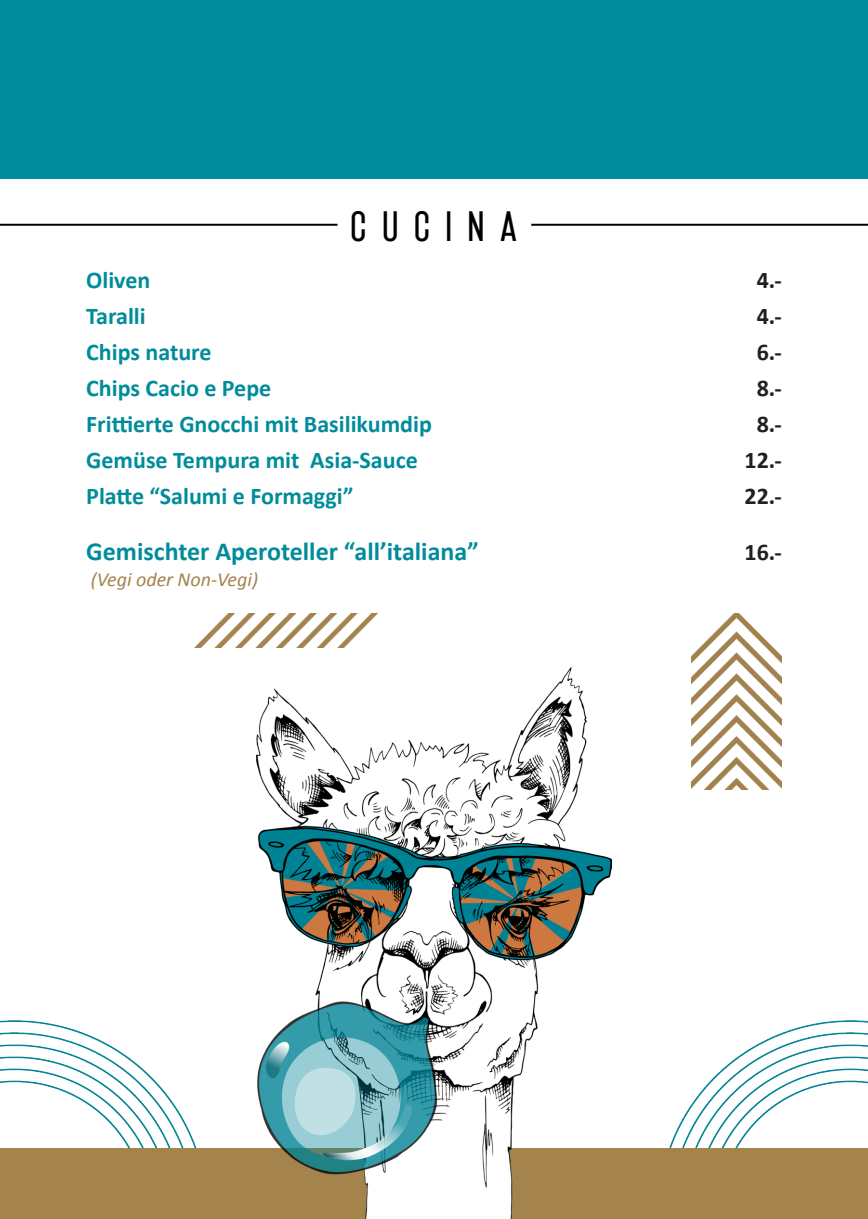
<style>
.page{position:relative;width:868px;height:1219px;background:#fff}
.page>*{position:absolute;margin:0;border:0;box-sizing:border-box;transform-origin:0 0}
.t1{font:900 44px "Vegas Nova";letter-spacing:.35em;color:#000001}
.t2{font:700 26px "Calibri";color:#008c9b}
.t3{font:700 24px "Calibri";color:#008c9b}
.t4{font:700 24px "Calibri";color:#231f20}
.t5{font:italic 20px "Calibri";color:#a4834d}
</style>
<div class="page">
<img style="left:669px;top:1020px;width:198px;height:128px">
<img style="left:0;top:1020px;width:197px;height:128px">
<div style="left:0;top:1148px;width:867px;height:71px;background:#a4834d"></div>
<div style="left:0;top:0;width:867px;height:179px;background:#008c9b"></div>
<img style="left:691px;top:614px;width:90px;height:175px">
<img style="left:195px;top:614px;width:182px;height:34px">
<img style="left:257px;top:667px;width:354px;height:552px">
<hr style="left:0;top:224px;width:337px;height:2px;background:#000">
<hr style="left:531px;top:224px;width:336px;height:2px;background:#000">
<p class="t1" style="left:350px;top:202px;width:169px">CUCINA</p>
<p class="t3" style="left:86px;top:263px;width:66px">Oliven</p>
<p class="t3" style="left:86px;top:299px;width:61px">Taralli</p>
<p class="t3" style="left:86px;top:335px;width:127px">Chips nature</p>
<p class="t3" style="left:86px;top:371px;width:186px">Chips Cacio e Pepe</p>
<p class="t3" style="left:86px;top:407px;width:347px">Frittierte Gnocchi mit Basilikumdip</p>
<p class="t3" style="left:86px;top:443px;width:333px">Gemüse Tempura mit Asia-Sauce</p>
<p class="t3" style="left:86px;top:479px;width:269px">Platte “Salumi e Formaggi”</p>
<p class="t2" style="left:86px;top:533px;width:394px">Gemischter Aperoteller “all’italiana”</p>
<p class="t5" style="left:91px;top:565px;width:169px">(Vegi oder Non-Vegi)</p>
<p class="t4" style="left:756px;top:263px;width:26px">4.-</p>
<p class="t4" style="left:756px;top:299px;width:26px">4.-</p>
<p class="t4" style="left:756px;top:335px;width:26px">6.-</p>
<p class="t4" style="left:756px;top:371px;width:26px">8.-</p>
<p class="t4" style="left:756px;top:407px;width:26px">8.-</p>
<p class="t4" style="left:744px;top:443px;width:39px">12.-</p>
<p class="t4" style="left:744px;top:479px;width:39px">22.-</p>
<p class="t4" style="left:744px;top:535px;width:39px">16.-</p>
</div>
